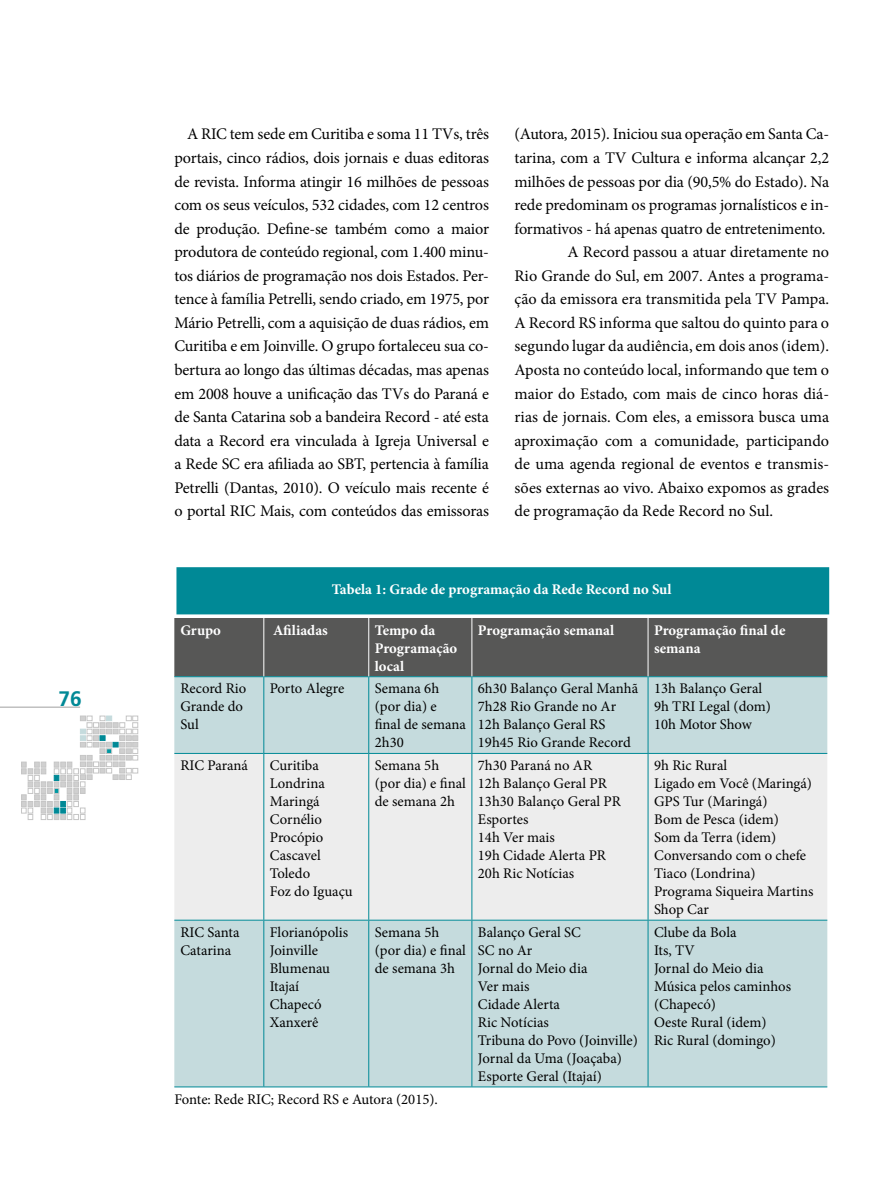
<style>
.page{position:relative;width:893px;height:1191px;background:#fff}
.page>*{position:absolute;margin:0;border:0;box-sizing:border-box;transform-origin:0 0}
.t1{font:700 21px "Frutiger";color:#008996}
.t2{font:16.2px/23.5px "Minion Pro";letter-spacing:-.005em;color:#000;text-align:justify}
.t3{font:14.7px/18px "Minion Pro";color:#000}
.t4{font:700 14.7px/18px "Minion Pro";color:#fff}
</style>
<div class="page">
<svg style="left:21px;top:716px;width:117px;height:103px"></svg>
<hr style="left:0;top:707px;width:80px;height:1px;background:#bcbcbc">
<div style="left:176px;top:567px;width:653px;height:47px;background:#008996;border:2px solid #008996"></div>
<div style="left:174px;top:618px;width:653px;height:58px;background:#575756"></div>
<div style="left:174px;top:677px;width:653px;height:409px;background:#c5dbdd"></div>
<div style="left:174px;top:754px;width:653px;height:165px;background:#ededed"></div>
<hr style="left:174px;top:676px;width:90px;height:1px;background:#008996">
<hr style="left:264px;top:676px;width:105px;height:1px;background:#008996">
<hr style="left:263px;top:677px;width:1px;height:76px;background:#008996">
<hr style="left:369px;top:676px;width:103px;height:1px;background:#008996">
<hr style="left:368px;top:677px;width:1px;height:76px;background:#008996">
<hr style="left:472px;top:676px;width:176px;height:1px;background:#008996">
<hr style="left:471px;top:677px;width:1px;height:76px;background:#008996">
<hr style="left:648px;top:676px;width:179px;height:1px;background:#008996">
<hr style="left:648px;top:677px;width:1px;height:76px;background:#008996">
<hr style="left:174px;top:753px;width:90px;height:1px;background:#008996">
<hr style="left:264px;top:753px;width:105px;height:1px;background:#008996">
<hr style="left:263px;top:754px;width:1px;height:165px;background:#008996">
<hr style="left:369px;top:753px;width:103px;height:1px;background:#008996">
<hr style="left:368px;top:754px;width:1px;height:165px;background:#008996">
<hr style="left:472px;top:753px;width:176px;height:1px;background:#008996">
<hr style="left:471px;top:754px;width:1px;height:165px;background:#008996">
<hr style="left:648px;top:753px;width:179px;height:1px;background:#008996">
<hr style="left:648px;top:754px;width:1px;height:165px;background:#008996">
<hr style="left:174px;top:919px;width:90px;height:1px;background:#008996">
<hr style="left:264px;top:919px;width:105px;height:1px;background:#008996">
<hr style="left:263px;top:920px;width:1px;height:166px;background:#008996">
<hr style="left:369px;top:919px;width:103px;height:1px;background:#008996">
<hr style="left:368px;top:920px;width:1px;height:166px;background:#008996">
<hr style="left:472px;top:919px;width:176px;height:1px;background:#008996">
<hr style="left:471px;top:920px;width:1px;height:166px;background:#008996">
<hr style="left:648px;top:919px;width:179px;height:1px;background:#008996">
<hr style="left:648px;top:920px;width:1px;height:166px;background:#008996">
<hr style="left:174px;top:1086px;width:90px;height:1px;background:#008996">
<hr style="left:264px;top:1086px;width:105px;height:1px;background:#008996">
<hr style="left:369px;top:1086px;width:103px;height:1px;background:#008996">
<hr style="left:472px;top:1086px;width:176px;height:1px;background:#008996">
<hr style="left:648px;top:1086px;width:179px;height:1px;background:#008996">
<hr style="left:263px;top:618px;width:1px;height:58px;background:#fff">
<hr style="left:368px;top:618px;width:1px;height:58px;background:#fff">
<hr style="left:471px;top:618px;width:1px;height:58px;background:#fff">
<hr style="left:648px;top:618px;width:1px;height:58px;background:#fff">
<p class="t1" style="left:58px;top:686px;width:25px">76</p>
<p class="t2" style="left:174px;top:122px;width:316px;text-indent:13px">A RIC tem sede em Curitiba e soma 11 TVs, três portais, cinco rádios, dois jornais e duas editoras de revista. Informa atingir 16 milhões de pessoas com os seus veículos, 532 cidades, com 12 centros de produção. Define-se também como a maior produtora de conteúdo regional, com 1.400 minu&shy;tos diários de programação nos dois Estados. Per&shy;tence à família Petrelli, sendo criado, em 1975, por Mário Petrelli, com a aquisição de duas rádios, em Curitiba e em Joinville. O grupo fortaleceu sua co&shy;bertura ao longo das últimas décadas, mas apenas em 2008 houve a unificação das TVs do Paraná e de Santa Catarina sob a bandeira Record - até esta data a Record era vinculada à Igreja Universal e a Rede SC era afiliada ao SBT, pertencia à família Petrelli (Dantas, 2010). O veículo mais recente é o portal RIC Mais, com conteúdos das emissoras</p>
<p class="t2" style="left:514px;top:122px;width:316px">(Autora, 2015). Iniciou sua operação em Santa Ca-</p>
<p class="t2" style="left:514px;top:146px;width:316px">tarina, com a TV Cultura e informa alcançar 2,2</p>
<p class="t2" style="left:514px;top:170px;width:316px">milhões de pessoas por dia (90,5% do Estado). Na</p>
<p class="t2" style="left:514px;top:193px;width:316px">rede predominam os programas jornalísticos e in-</p>
<p class="t2" style="left:514px;top:217px;width:312px">formativos - há apenas quatro de entretenimento.</p>
<p class="t2" style="left:568px;top:240px;width:263px">A Record passou a atuar diretamente no</p>
<p class="t2" style="left:514px;top:264px;width:316px">Rio Grande do Sul, em 2007. Antes a programa-</p>
<p class="t2" style="left:514px;top:287px;width:316px">ção da emissora era transmitida pela TV Pampa.</p>
<p class="t2" style="left:514px;top:311px;width:316px">A Record RS informa que saltou do quinto para o</p>
<p class="t2" style="left:514px;top:334px;width:316px">segundo lugar da audiência, em dois anos (idem).</p>
<p class="t2" style="left:514px;top:358px;width:316px">Aposta no conteúdo local, informando que tem o</p>
<p class="t2" style="left:514px;top:382px;width:316px">maior do Estado, com mais de cinco horas diá-</p>
<p class="t2" style="left:514px;top:405px;width:316px">rias de jornais. Com eles, a emissora busca uma</p>
<p class="t2" style="left:514px;top:429px;width:316px">aproximação com a comunidade, participando</p>
<p class="t2" style="left:514px;top:452px;width:316px">de uma agenda regional de eventos e transmis-</p>
<p class="t2" style="left:514px;top:476px;width:316px">sões externas ao vivo. Abaixo expomos as grades</p>
<p class="t2" style="left:514px;top:499px;width:260px">de programação da Rede Record no Sul.</p>
<p class="t4" style="left:332px;top:580px;width:341px">Tabela 1: Grade de programação da Rede Record no Sul</p>
<p class="t4" style="left:180px;top:621px;width:42px">Grupo</p>
<p class="t4" style="left:273px;top:621px;width:56px">Afiliadas</p>
<p class="t4" style="left:375px;top:621px;width:84px">Tempo da<br>Programação local</p>
<p class="t4" style="left:478px;top:621px;width:138px">Programação semanal</p>
<p class="t4" style="left:654px;top:621px;width:133px">Programação final de semana</p>
<p class="t3" style="left:180px;top:680px;width:68px">Record Rio<br>Grande do<br>Sul</p>
<p class="t3" style="left:270px;top:679px;width:76px">Porto Alegre</p>
<p class="t3" style="left:375px;top:679px;width:93px">Semana 6h (por dia) e final de semana<br>2h30</p>
<p class="t3" style="left:478px;top:679px;width:162px">6h30 Balanço Geral Manhã<br>7h28 Rio Grande no Ar<br>12h Balanço Geral RS<br>19h45 Rio Grande Record</p>
<p class="t3" style="left:654px;top:679px;width:118px">13h Balanço Geral<br>9h TRI Legal (dom)<br>10h Motor Show</p>
<p class="t3" style="left:180px;top:756px;width:69px">RIC Paraná</p>
<p class="t3" style="left:270px;top:756px;width:84px">Curitiba<br>Londrina<br>Maringá<br>Cornélio<br>Procópio<br>Cascavel<br>Toledo<br>Foz do Iguaçu</p>
<p class="t3" style="left:375px;top:756px;width:93px">Semana 5h (por dia) e final de semana 2h</p>
<p class="t3" style="left:478px;top:756px;width:145px">7h30 Paraná no AR<br>12h Balanço Geral PR<br>13h30 Balanço Geral PR<br>Esportes<br>14h Ver mais<br>19h Cidade Alerta PR<br>20h Ric Notícias</p>
<p class="t3" style="left:654px;top:756px;width:161px">9h Ric Rural<br>Ligado em Você (Maringá)<br>GPS Tur (Maringá)<br>Bom de Pesca (idem)<br>Som da Terra (idem)<br>Conversando com o chefe<br>Tiaco (Londrina)<br>Programa Siqueira Martins<br>Shop Car</p>
<p class="t3" style="left:180px;top:923px;width:61px">RIC Santa<br>Catarina</p>
<p class="t3" style="left:270px;top:923px;width:80px">Florianópolis<br>Joinville<br>Blumenau<br>Itajaí<br>Chapecó<br>Xanxerê</p>
<p class="t3" style="left:375px;top:923px;width:93px">Semana 5h (por dia) e final de semana 3h</p>
<p class="t3" style="left:478px;top:923px;width:161px">Balanço Geral SC<br>SC no Ar<br>Jornal do Meio dia<br>Ver mais<br>Cidade Alerta<br>Ric Notícias<br>Tribuna do Povo (Joinville)<br>Jornal da Uma (Joaçaba)<br>Esporte Geral (Itajaí)</p>
<p class="t3" style="left:654px;top:923px;width:139px">Clube da Bola<br>Its, TV<br>Jornal do Meio dia<br>Música pelos caminhos (Chapecó)<br>Oeste Rural (idem)<br>Ric Rural (domingo)</p>
<p class="t3" style="left:174px;top:1090px;width:265px">Fonte: Rede RIC; Record RS e Autora (2015).</p>
</div>
